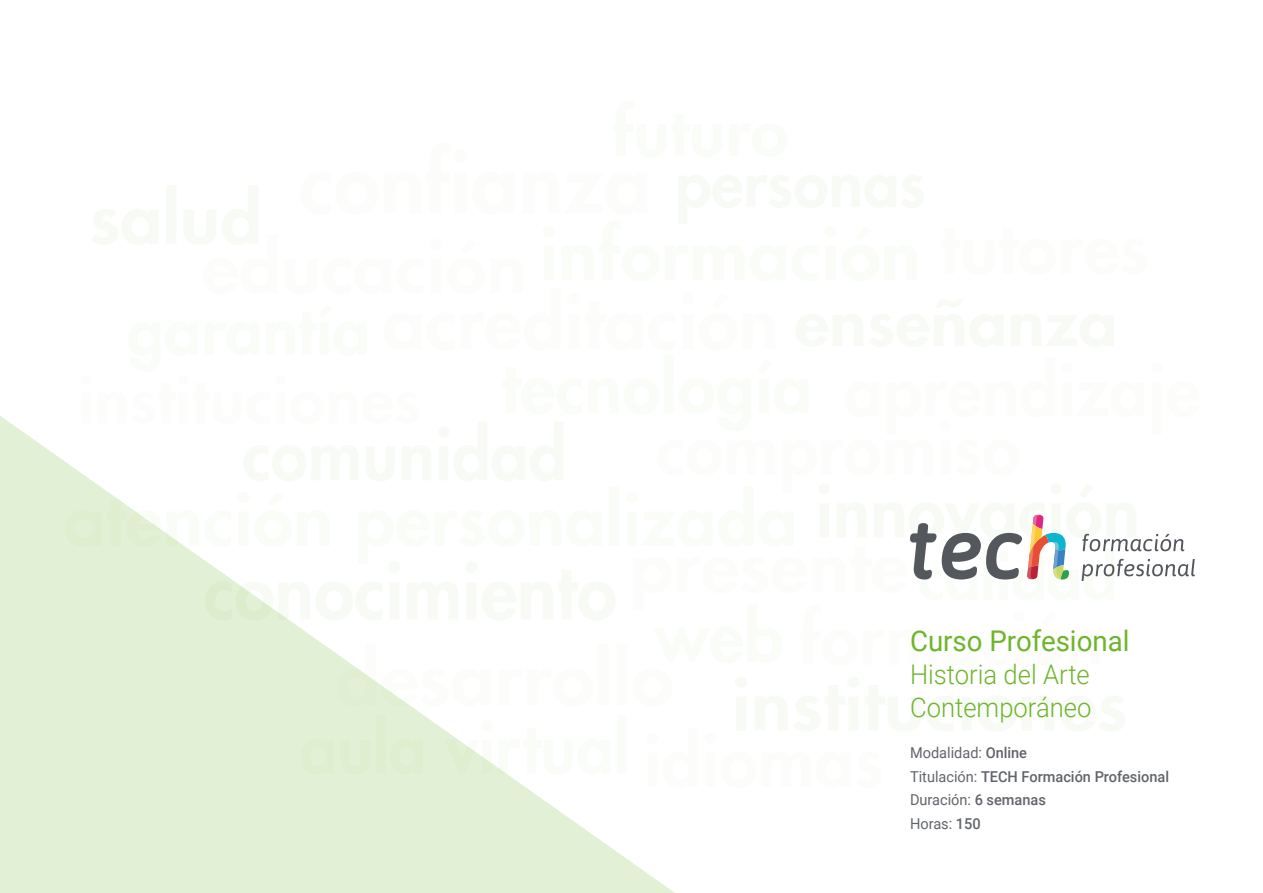
<style>
.page{position:relative;width:1263px;height:893px;background:#fff}
.page>*{position:absolute;margin:0;border:0;box-sizing:border-box;transform-origin:0 0}
.t1{font:28.5px "Roboto";color:#6eb52c}
.t2{font:300 27px/33px "Roboto";color:#6eb52c;scale:.95 1}
.t3{font:500 15px/23.7px "Roboto";color:#61646a}
.s1{font-weight:400}
</style>
<div class="page">
<svg style="left:0;top:416px;width:675px;height:477px;background:#e4f1d9"></svg>
<svg style="left:65px;top:416px;width:1130px;height:372px"></svg>
<h1 class="t1" style="left:910px;top:621px;width:221px">Curso Profesional</h1>
<h2 class="t2" style="left:910px;top:657px;width:193px">Historia del Arte<br>Contemporáneo</h2>
<p class="t3" style="left:910px;top:740px;width:261px"><span class="s1">Modalidad:</span> Online<br><span class="s1">Titulación:</span> TECH Formación Profesional<br><span class="s1">Duración:</span> 6 semanas<br><span class="s1">Horas:</span> 150</p>
</div>
